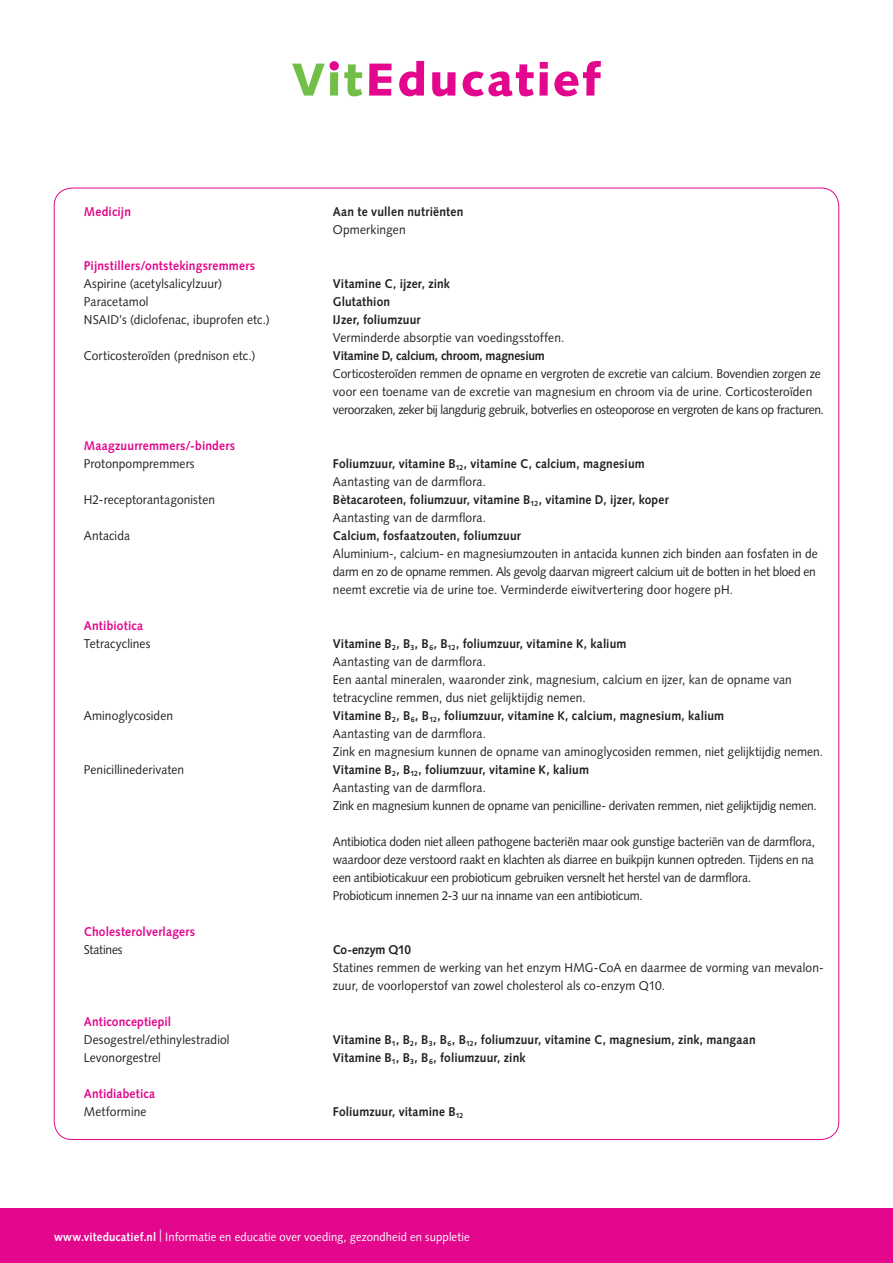
<style>
.page{position:relative;width:893px;height:1263px;background:#fff}
.page>*{position:absolute;margin:0;border:0;box-sizing:border-box;transform-origin:0 0}
.platte_tekst{font:12.75px/18px "Syntax LT Std";letter-spacing:.005em;color:#231f20;scale:.94 1}
.platte_tekst-2{font:700 12.75px/18px "Syntax LT Std";letter-spacing:.01em;color:#231f20;scale:.94 1}
.platte_tekst-3{font:12.75px "Syntax LT Std";letter-spacing:-.015em;color:#231f20;scale:.94 1}
.kop{font:700 12.75px "Syntax LT Std";letter-spacing:.015em;color:#e2078c;scale:.94 1}
.kop-2{font:700 12.75px/18px "Syntax LT Std";letter-spacing:.02em;color:#231f20;scale:.94 1}
.platte_tekst-4{font:700 12.75px "Syntax LT Std";letter-spacing:-.015em;color:#231f20;scale:.94 1}
.platte_tekst-5{font:12px "Syntax LT Std";letter-spacing:.01em;color:#fff;scale:.94 1}
.s1{font-weight:400}
.s2{font-weight:700}
.s3{font-family:"Times New Roman";font-weight:700;font-size:13.8px}
</style>
<div class="page">
<svg style="left:369px;top:64px;width:22px;height:32px"></svg>
<svg style="left:399px;top:61px;width:25px;height:35px"></svg>
<svg style="left:432px;top:72px;width:24px;height:24px"></svg>
<svg style="left:463px;top:64px;width:71px;height:32px"></svg>
<svg style="left:540px;top:62px;width:8px;height:34px"></svg>
<svg style="left:554px;top:61px;width:47px;height:35px"></svg>
<svg style="left:292px;top:64px;width:33px;height:32px"></svg>
<div style="left:330px;top:72px;width:8px;height:24px;background:#71bf49"></div>
<svg style="left:344px;top:64px;width:18px;height:32px"></svg>
<div style="left:329px;top:61px;width:10px;height:9px;background:#e2078c;border-radius:50%"></div>
<div style="left:0;top:1209px;width:893px;height:54px;background:#e2078c"></div>
<p class="kop" style="left:84px;top:204px;width:52px">Medicijn</p>
<p class="kop-2" style="left:333px;top:203px;width:140px">Aan te vullen nutriënten<br><span class="s1">Opmerkingen</span></p>
<p class="kop" style="left:84px;top:258px;width:184px">Pijnstillers/ontstekingsremmers</p>
<p class="platte_tekst" style="left:84px;top:275px;width:148px">Aspirine (acetylsalicylzuur)</p>
<p class="platte_tekst-2" style="left:333px;top:275px;width:126px">Vitamine C, ijzer, zink</p>
<p class="platte_tekst" style="left:84px;top:293px;width:70px">Paracetamol</p>
<p class="platte_tekst-2" style="left:333px;top:293px;width:62px">Glutathion</p>
<p class="platte_tekst" style="left:84px;top:311px;width:199px">NSAID’s (diclofenac, ibuprofen etc.)</p>
<p class="platte_tekst-2" style="left:333px;top:311px;width:95px">IJzer, foliumzuur</p>
<p class="platte_tekst" style="left:333px;top:329px;width:248px">Verminderde absorptie van voedingsstoffen.</p>
<p class="platte_tekst" style="left:84px;top:347px;width:184px">Corticosteroïden (prednison etc.)</p>
<p class="platte_tekst" style="left:333px;top:347px;width:524px"><span class="s2">Vitamine D, calcium, chroom, magnesium<br></span>Corticosteroïden remmen de opname en vergroten de excretie van calcium. Bovendien zorgen ze voor een toename van de excretie van magnesium en chroom via de urine. Corticosteroïden veroorzaken, zeker bij langdurig gebruik, botverlies en osteoporose en vergroten de kans op fracturen.</p>
<p class="kop" style="left:84px;top:438px;width:162px">Maagzuurremmers/-binders</p>
<p class="platte_tekst" style="left:84px;top:455px;width:119px">Protonpompremmers</p>
<p class="platte_tekst-2" style="left:333px;top:455px;width:333px">Foliumzuur, vitamine B<sub>12</sub>, vitamine C, calcium, magnesium<br><span class="s1">Aantasting van de darmflora.</span></p>
<p class="platte_tekst" style="left:84px;top:491px;width:141px">H2-receptorantagonisten</p>
<p class="platte_tekst-2" style="left:333px;top:491px;width:359px">Bètacaroteen, foliumzuur, vitamine B<sub>12</sub>, vitamine D, ijzer, koper</p>
<p class="platte_tekst" style="left:333px;top:509px;width:164px">Aantasting van de darmflora.</p>
<p class="platte_tekst" style="left:84px;top:527px;width:51px">Antacida</p>
<p class="platte_tekst-2" style="left:333px;top:527px;width:201px">Calcium, fosfaatzouten, foliumzuur</p>
<p class="platte_tekst" style="left:333px;top:545px;width:517px">Aluminium-, calcium- en magnesiumzouten in antacida kunnen zich binden aan fosfaten in de darm en zo de opname remmen. Als gevolg daarvan migreert calcium uit de botten in het bloed en neemt excretie via de urine toe. Verminderde eiwitvertering door hogere pH.</p>
<p class="kop" style="left:84px;top:618px;width:65px">Antibiotica</p>
<p class="platte_tekst" style="left:84px;top:635px;width:72px">Tetracyclines</p>
<p class="platte_tekst-2" style="left:333px;top:635px;width:314px">Vitamine B<sub>2</sub>, B<sub>3</sub>, B<sub>6</sub>, B<sub>12</sub>, foliumzuur, vitamine K, kalium</p>
<p class="platte_tekst" style="left:333px;top:653px;width:164px">Aantasting van de darmflora.</p>
<p class="platte_tekst" style="left:333px;top:671px;width:490px">Een aantal mineralen, waaronder zink, magnesium, calcium en ijzer, kan de opname van tetracycline remmen, dus niet gelijktijdig nemen.</p>
<p class="platte_tekst" style="left:84px;top:707px;width:96px">Aminoglycosiden</p>
<p class="platte_tekst-2" style="left:333px;top:707px;width:418px">Vitamine B<sub>2</sub>, B<sub>6</sub>, B<sub>12</sub>, foliumzuur, vitamine K, calcium, magnesium, kalium</p>
<p class="platte_tekst" style="left:333px;top:725px;width:164px">Aantasting van de darmflora.</p>
<p class="platte_tekst" style="left:333px;top:743px;width:523px">Zink en magnesium kunnen de opname van aminoglycosiden remmen, niet gelijktijdig nemen.</p>
<p class="platte_tekst" style="left:84px;top:761px;width:108px">Penicillinederivaten</p>
<p class="platte_tekst-2" style="left:333px;top:761px;width:274px">Vitamine B<sub>2</sub>, B<sub>12</sub>, foliumzuur, vitamine K, kalium</p>
<p class="platte_tekst" style="left:333px;top:779px;width:164px">Aantasting van de darmflora.</p>
<p class="platte_tekst-3" style="left:333px;top:798px;width:516px">Zink en magnesium kunnen de opname van penicilline- derivaten remmen, niet gelijktijdig nemen.</p>
<p class="platte_tekst" style="left:333px;top:833px;width:514px;text-align:justify">Antibiotica doden niet alleen pathogene bacteriën maar ook gunstige bacteriën van de darmflora, waardoor deze verstoord raakt en klachten als diarree en buikpijn kunnen optreden. Tijdens en na een antibioticakuur een probioticum gebruiken versnelt het herstel van de darmflora.</p>
<p class="platte_tekst-3" style="left:333px;top:888px;width:331px">Probioticum innemen 2-3 uur na inname van een antibioticum.</p>
<p class="kop" style="left:84px;top:924px;width:120px">Cholesterolverlagers</p>
<p class="platte_tekst-3" style="left:84px;top:942px;width:43px">Statines</p>
<p class="platte_tekst-4" style="left:333px;top:942px;width:85px">Co-enzym Q10</p>
<p class="platte_tekst" style="left:333px;top:959px;width:524px">Statines remmen de werking van het enzym HMG-CoA en daarmee de vorming van mevalon&shy;zuur, de voorloperstof van zowel cholesterol als co-enzym Q10.</p>
<p class="kop" style="left:84px;top:1014px;width:94px">Anticonceptiepil</p>
<p class="platte_tekst" style="left:84px;top:1031px;width:157px">Desogestrel/ethinylestradiol</p>
<p class="platte_tekst-2" style="left:333px;top:1031px;width:451px">Vitamine B<sub>1</sub>, B<sub>2</sub>, B<sub>3</sub>, B<sub>6</sub>, B<sub>12</sub>, foliumzuur, vitamine C, magnesium, zink, mangaan</p>
<p class="platte_tekst" style="left:84px;top:1049px;width:83px">Levonorgestrel</p>
<p class="platte_tekst-2" style="left:333px;top:1049px;width:206px">Vitamine B<sub>1</sub>, B<sub>3</sub>, B<sub>6</sub>, foliumzuur, zink</p>
<p class="kop" style="left:84px;top:1086px;width:77px">Antidiabetica</p>
<p class="platte_tekst" style="left:84px;top:1103px;width:68px">Metformine</p>
<p class="platte_tekst-2" style="left:333px;top:1103px;width:140px">Foliumzuur, vitamine B<sub>12</sub></p>
<p class="platte_tekst-5" style="left:54px;top:1229px;width:444px"><span class="s2">www.viteducatief.nl</span> <span class="s3">|</span> Informatie en educatie over voeding, gezondheid en suppletie</p>
</div>
